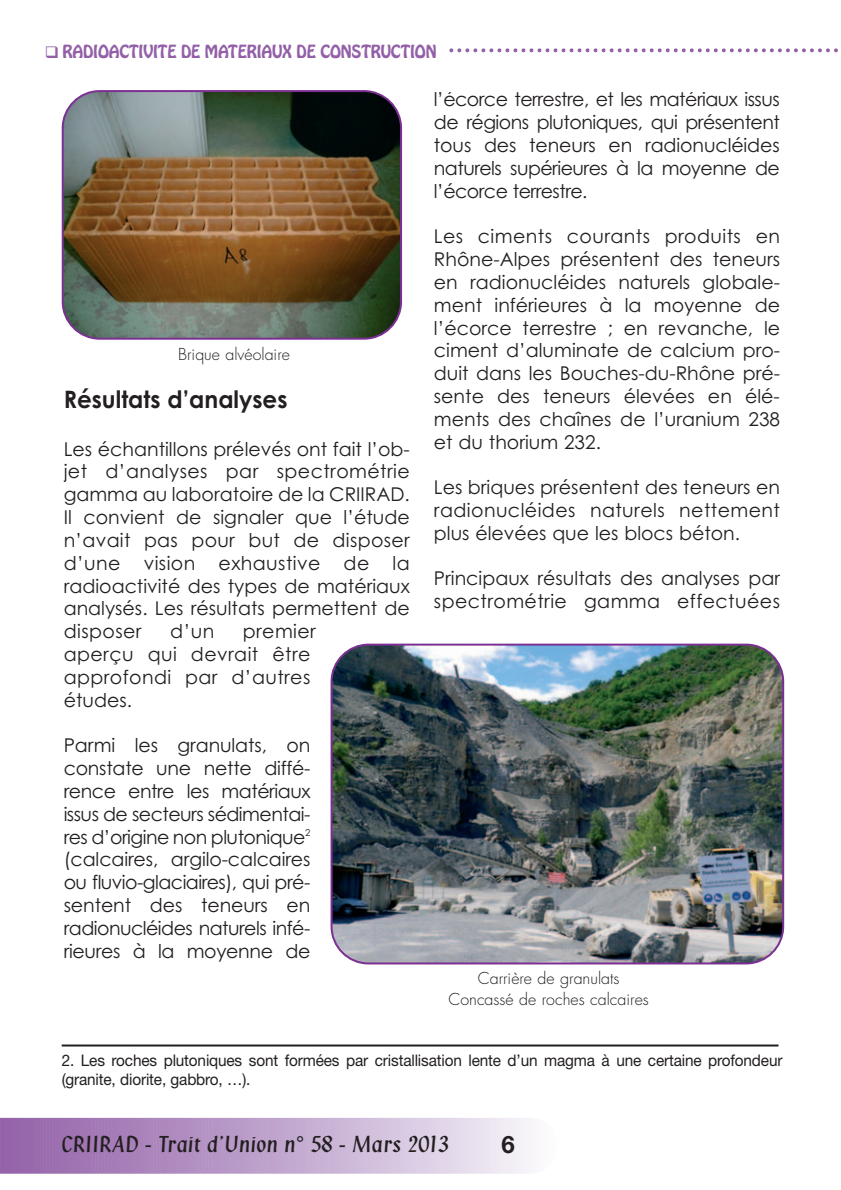
<style>
.page{position:relative;width:841px;height:1190px;background:#fff}
.page>*{position:absolute;margin:0;border:0;box-sizing:border-box;transform-origin:0 0}
.t1{font:700 24px "Century Gothic";color:#231f20;scale:.96 1}
.t2{font:700 24px "Helvetica Neue";color:#231f20}
.t3{font:22px "Klang";color:#231f20}
.t4{font:19px/22.8px "Century Gothic";color:#231f20;text-align:justify}
.t5{font:19px/22.8px "Century Gothic";letter-spacing:.02em;color:#231f20}
.t6{font:16px/19.2px "Helvetica Neue";letter-spacing:-.01em;color:#231f20;scale:.96 1}
.t7{font:300 16px/21px "Futura";color:#231f20;text-align:center}
.t8{font:16px "Hobo";letter-spacing:-.01em;color:#9360a8;scale:.96 1}
</style>
<div class="page">
<img style="left:0;top:48px;width:838px;height:1126px">
<p class="t8" style="left:45px;top:45px;width:410px">❑ RADIOACTIVITE DE MATERIAUX DE CONSTRUCTION</p>
<p class="t8" style="left:62px;top:45px;width:69px">DOSSIER</p>
<p class="t7" style="left:178px;top:345px;width:113px">Brique alvéolaire</p>
<p class="t1" style="left:64px;top:385px;width:234px">Résultats d’analyses</p>
<p class="t4" style="left:64px;top:437px;width:348px">Les échantillons prélevés ont fait l’ob&shy;jet d’analyses par spectrométrie gamma au laboratoire de la CRIIRAD.<br>Il convient de signaler que l’étude n’avait pas pour but de disposer d’une vision exhaustive de la radioactivité des types de matériaux analysés. Les résultats permettent de disposer</p>
<p class="t5" style="left:64px;top:620px;width:254px;text-indent:179px">premier aperçu qui devrait être approfondi par d’autres études.</p>
<p class="t4" style="left:64px;top:734px;width:248px">Parmi les granulats, on constate une nette diffé&shy;rence entre les matériaux issus de secteurs sédimentai&shy;res d’origine non plutonique<sup>2 </sup>(calcaires, argilo-calcaires ou fluvio-glaciaires), qui pré&shy;sentent des teneurs en radionucléides naturels infé&shy;rieures à la moyenne de</p>
<p class="t4" style="left:170px;top:620px;width:46px">d’un</p>
<p class="t4" style="left:434px;top:88px;width:347px">l’écorce terrestre, et les matériaux issus de régions plutoniques, qui présentent tous des teneurs en radionucléides naturels supérieures à la moyenne de l’écorce terrestre.</p>
<p class="t4" style="left:434px;top:225px;width:348px">Les ciments courants produits en Rhône-Alpes présentent des teneurs en radionucléides naturels globale&shy;ment inférieures à la moyenne de l’écorce terrestre ; en revanche, le ciment d’aluminate de calcium pro&shy;duit dans les Bouches-du-Rhône pré&shy;sente des teneurs élevées en élé&shy;ments des chaînes de l’uranium 238 et du thorium 232.</p>
<p class="t4" style="left:434px;top:476px;width:348px">Les briques présentent des teneurs en radionucléides naturels nettement plus élevées que les blocs béton.</p>
<p class="t4" style="left:434px;top:567px;width:347px">Principaux résultats des analyses par spectrométrie gamma effectuées</p>
<p class="t7" style="left:448px;top:969px;width:202px">Carrière de granulats<br>Concassé de roches calcaires</p>
<p class="t6" style="left:62px;top:1051px;width:752px">2. Les roches plutoniques sont formées par cristallisation lente d’un magma à une certaine profondeur (granite, diorite, gabbro, …).</p>
<p class="t3" style="left:61px;top:1131px;width:389px">CRIIRAD - Trait d’Union n° 58 - Mars 2013</p>
<p class="t2" style="left:501px;top:1135px;width:15px">6</p>
</div>
